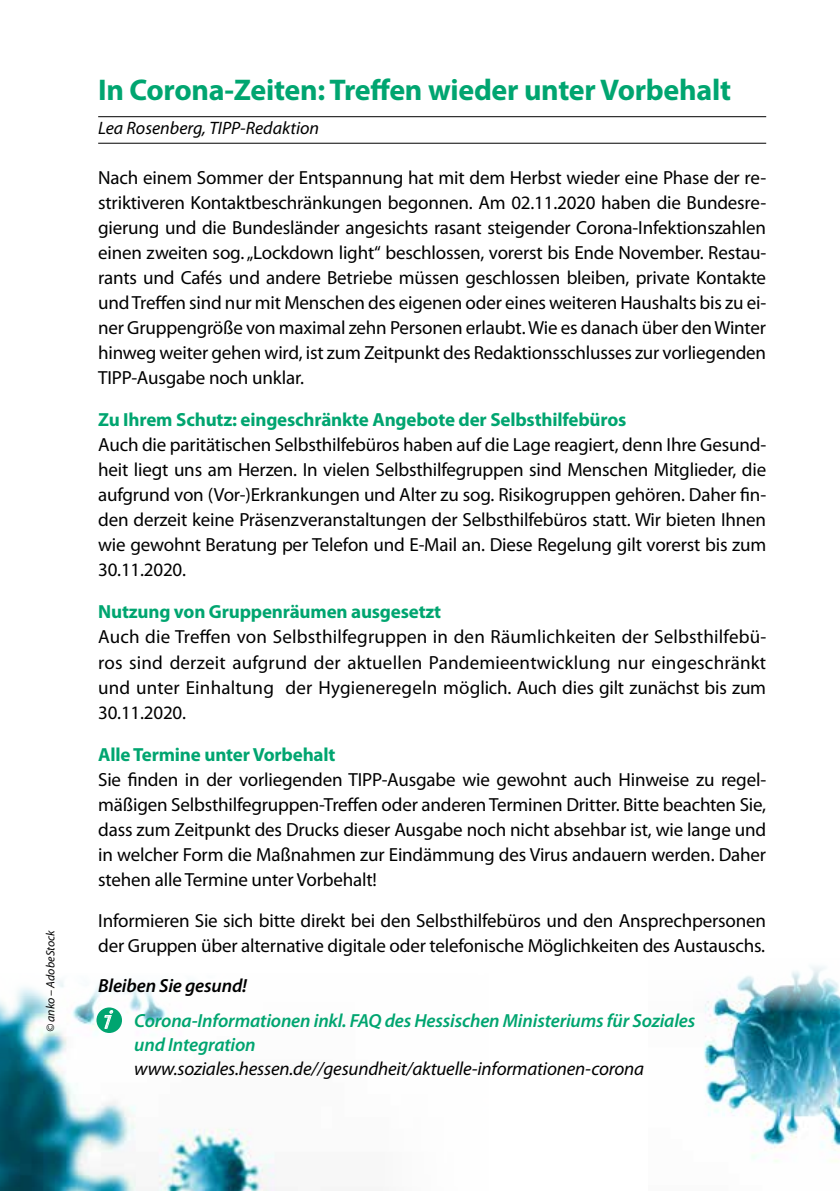
<style>
.page{position:relative;width:840px;height:1191px;background:#fff}
.page>*{position:absolute;margin:0;border:0;box-sizing:border-box;transform-origin:0 0}
.t1{font:700 30px "Myriad Pro";letter-spacing:-.01em;color:#00a570}
.t2{font:italic 25.2px "Andale Mono";color:#fff}
.t3{font:19px/25px "Myriad Pro";letter-spacing:-.01em;color:#000;text-align:justify}
.t4{font:700 19px "Myriad Pro";letter-spacing:-.01em;color:#00a570}
.t5{font:italic 600 19px/24px "Myriad Pro";letter-spacing:-.01em;color:#00a570}
.t6{font:italic 19px "Myriad Pro";letter-spacing:-.01em;color:#000}
.t7{font:italic 600 19px "Myriad Pro";letter-spacing:-.01em;color:#000}
.t8{font:italic 18px "Myriad Pro";color:#000}
.t9{font:italic 12px "Myriad Pro";color:#000}
</style>
<div class="page">
<img style="left:704px;top:966px;width:135px;height:196px">
<img style="left:0;top:980px;width:277px;height:211px">
<hr style="left:98px;top:116px;width:667px;height:1px;background:#000">
<hr style="left:98px;top:143px;width:667px;height:1px;background:#000">
<div style="left:96px;top:1007px;width:26px;height:26px;background:#00a570;border-radius:50%"></div>
<svg style="left:104px;top:1010px;width:10px;height:19px"></svg>
<p class="t9" style="left:43px;top:1032px;width:104px;rotate:-90deg">© anko – AdobeStock</p>
<h1 class="t1" style="left:98px;top:71px;width:634px">In Corona-Zeiten: Treffen wieder unter Vorbehalt</h1>
<p class="t8" style="left:98px;top:117px;width:222px">Lea Rosenberg, TIPP-Redaktion</p>
<p class="t3" style="left:98px;top:165px;width:669px">Nach einem Sommer der Entspannung hat mit dem Herbst wieder eine Phase der re&shy;striktiveren Kontaktbeschränkungen begonnen. Am 02.11.2020 haben die Bundesre&shy;gierung und die Bundesländer angesichts rasant steigender Corona-Infektionszahlen einen zweiten sog. „Lockdown light“ beschlossen, vorerst bis Ende November. Restau&shy;rants und Cafés und andere Betriebe müssen geschlossen bleiben, private Kontakte und Treffen sind nur mit Menschen des eigenen oder eines weiteren Haushalts bis zu ei&shy;ner Gruppengröße von maximal zehn Personen erlaubt. Wie es danach über den Winter hinweg weiter gehen wird, ist zum Zeitpunkt des Redaktionsschlusses zur vorliegenden TIPP-Ausgabe noch unklar.</p>
<p class="t4" style="left:98px;top:407px;width:529px">Zu Ihrem Schutz: eingeschränkte Angebote der Selbsthilfebüros</p>
<p class="t3" style="left:98px;top:432px;width:669px">Auch die paritätischen Selbsthilfebüros haben auf die Lage reagiert, denn Ihre Gesund&shy;heit liegt uns am Herzen. In vielen Selbsthilfegruppen sind Menschen Mitglieder, die aufgrund von (Vor-)Erkrankungen und Alter zu sog. Risikogruppen gehören. Daher fin&shy;den derzeit keine Präsenzveranstaltungen der Selbsthilfebüros statt. Wir bieten Ihnen wie gewohnt Beratung per Telefon und E-Mail an. Diese Regelung gilt vorerst bis zum 30.11.2020.</p>
<p class="t4" style="left:98px;top:599px;width:344px">Nutzung von Gruppenräumen ausgesetzt</p>
<p class="t3" style="left:98px;top:624px;width:669px">Auch die Treffen von Selbsthilfegruppen in den Räumlichkeiten der Selbsthilfebü&shy;ros sind derzeit aufgrund der aktuellen Pandemieentwicklung nur eingeschränkt und unter Einhaltung der Hygieneregeln möglich. Auch dies gilt zunächst bis zum 30.11.2020.</p>
<p class="t4" style="left:98px;top:741px;width:239px">Alle Termine unter Vorbehalt</p>
<p class="t3" style="left:98px;top:766px;width:669px">Sie finden in der vorliegenden TIPP-Ausgabe wie gewohnt auch Hinweise zu regel&shy;mäßigen Selbsthilfegruppen-Treffen oder anderen Terminen Dritter. Bitte beachten Sie, dass zum Zeitpunkt des Drucks dieser Ausgabe noch nicht absehbar ist, wie lange und in welcher Form die Maßnahmen zur Eindämmung des Virus andauern werden. Daher stehen alle Termine unter Vorbehalt!</p>
<p class="t3" style="left:98px;top:907px;width:669px">Informieren Sie sich bitte direkt bei den Selbsthilfebüros und den Ansprechpersonen der Gruppen über alternative digitale oder telefonische Möglichkeiten des Austauschs.</p>
<p class="t7" style="left:98px;top:973px;width:150px">Bleiben Sie gesund!</p>
<p class="t5" style="left:134px;top:1007px;width:562px">Corona-Informationen inkl. FAQ des Hessischen Ministeriums für Soziales und Integration</p>
<p class="t6" style="left:134px;top:1056px;width:511px">www.soziales.hessen.de//gesundheit/aktuelle-informationen-corona</p>
<h2 class="t2" style="left:98px;top:1003px;width:27px">i</h2>
</div>
